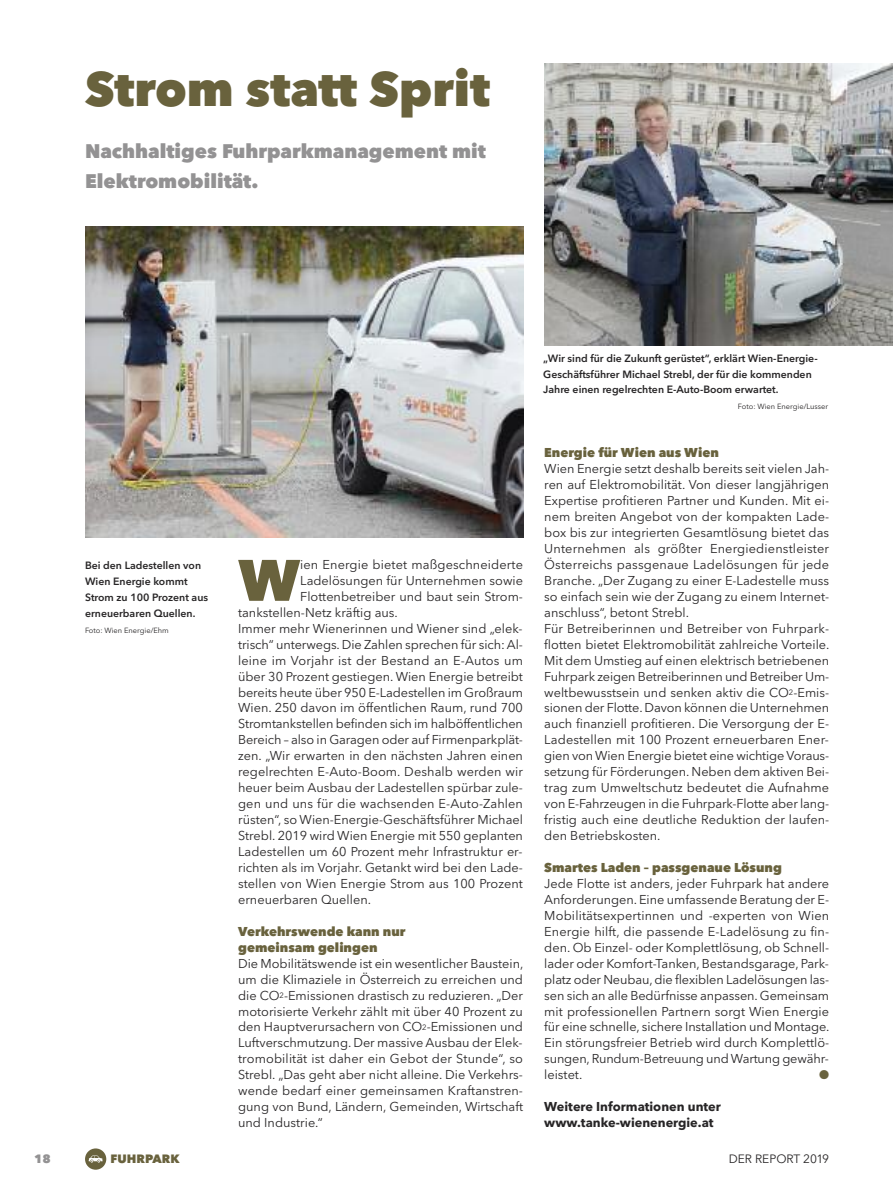
<style>
.page{position:relative;width:893px;height:1191px;background:#fff}
.page>*{position:absolute;margin:0;border:0;box-sizing:border-box;transform-origin:0 0}
.t1{font:800 57.75px "Avenir Next";color:#69623d}
.t2{font:800 48px "Avenir Next";color:#69623d}
.t3{font:800 19.5px/30px "Avenir Next";color:#939293}
.t4{font:12.75px/15.9px "Avenir Next";color:#272526;text-align:justify}
.t5{font:800 12.75px/15.9px "Avenir Next";color:#69623d}
.t6{font:700 12.75px/15.9px "Avenir Next";color:#272526}
.t7{font:12.75px "Zapf Dingbats ITC";color:#69623d}
.t8{font:12px "Avenir Next";color:#272526}
.t9{font:800 12px "Avenir Next";color:#69623d}
.t10{font:800 12px "Avenir Next";color:#939293}
.t11{font:600 10.5px/15.9px "Avenir Next";color:#272526}
.t12{font:7.5px "Avenir Next";color:#272526}
.s1{font-size:7.65px}
</style>
<div class="page">
<div style="left:85px;top:1148px;width:21px;height:21px;background:#69623d;border-radius:50%"></div>
<svg style="left:89px;top:1155px;width:14px;height:7px"></svg>
<img style="left:544px;top:64px;width:349px;height:281px">
<img style="left:85px;top:227px;width:438px;height:310px">
<h2 class="t2" style="left:85px;top:60px;width:407px">Strom statt Sprit</h2>
<h3 class="t3" style="left:85px;top:136px;width:403px">Nachhaltiges Fuhrparkmanagement mit<br>Elektromobilität.</h3>
<p class="t11" style="left:85px;top:557px;width:125px">Bei den Ladestellen von<br>Wien Energie kommt<br>Strom zu 100 Prozent aus erneuerbaren Quellen.</p>
<p class="t12" style="left:85px;top:624px;width:85px">Foto: Wien energie/ehm</p>
<h1 class="t1" style="left:238px;top:545px;width:64px">W</h1>
<p class="t4" style="left:300px;top:556px;width:224px">ien energie bietet maßgeschneiderte</p>
<p class="t4" style="left:300px;top:572px;width:224px">ladelösungen für Unternehmen sowie</p>
<p class="t4" style="left:300px;top:588px;width:224px">Flottenbetreiber und baut sein Strom-</p>
<p class="t4" style="left:238px;top:604px;width:161px">tankstellen-Netz kräftig aus.</p>
<p class="t4" style="left:238px;top:620px;width:286px">immer mehr Wienerinnen und Wiener sind „elek-</p>
<p class="t4" style="left:238px;top:636px;width:286px">trisch“ unterwegs. die Zahlen sprechen für sich: al-</p>
<p class="t4" style="left:238px;top:651px;width:286px">leine im Vorjahr ist der Bestand an e-autos um</p>
<p class="t4" style="left:238px;top:667px;width:286px">über 30 Prozent gestiegen. Wien energie betreibt</p>
<p class="t4" style="left:238px;top:683px;width:286px">bereits heute über 950 e-ladestellen im Großraum</p>
<p class="t4" style="left:238px;top:699px;width:286px">Wien. 250 davon im öffentlichen raum, rund 700</p>
<p class="t4" style="left:238px;top:715px;width:286px">Stromtankstellen befinden sich im halböffentlichen</p>
<p class="t4" style="left:238px;top:731px;width:286px">Bereich – also in Garagen oder auf Firmenparkplät-</p>
<p class="t4" style="left:238px;top:747px;width:286px">zen. „Wir erwarten in den nächsten Jahren einen</p>
<p class="t4" style="left:238px;top:763px;width:286px">regelrechten e-auto-Boom. deshalb werden wir</p>
<p class="t4" style="left:238px;top:779px;width:286px">heuer beim ausbau der ladestellen spürbar zule-</p>
<p class="t4" style="left:238px;top:795px;width:286px">gen und uns für die wachsenden e-auto-Zahlen</p>
<p class="t4" style="left:238px;top:811px;width:286px">rüsten“, so Wien-energie-Geschäftsführer Michael</p>
<p class="t4" style="left:238px;top:827px;width:286px">Strebl. 2019 wird Wien energie mit 550 geplanten</p>
<p class="t4" style="left:238px;top:843px;width:286px">ladestellen um 60 Prozent mehr infrastruktur er-</p>
<p class="t4" style="left:238px;top:859px;width:286px">richten als im Vorjahr. Getankt wird bei den lade-</p>
<p class="t4" style="left:238px;top:875px;width:286px">stellen von Wien energie Strom aus 100 Prozent</p>
<p class="t4" style="left:238px;top:891px;width:134px">erneuerbaren Quellen.</p>
<p class="t5" style="left:238px;top:923px;width:169px">Verkehrswende kann nur gemeinsam gelingen</p>
<p class="t4" style="left:238px;top:954px;width:287px">die Mobilitätswende ist ein wesentlicher Baustein, um die Klimaziele in Österreich zu erreichen und die Co<span class="s1">2</span>-emissionen drastisch zu reduzieren. „der motorisierte Verkehr zählt mit über 40 Prozent zu den Hauptverursachern von Co<span class="s1">2</span>-emissionen und luftverschmutzung. der massive ausbau der elek&shy;tromobilität ist daher ein Gebot der Stunde“, so Strebl. „das geht aber nicht alleine. die Verkehrs&shy;wende bedarf einer gemeinsamen Kraftanstren&shy;gung von Bund, ländern, Gemeinden, Wirtschaft und industrie.“</p>
<p class="t11" style="left:543px;top:350px;width:276px">„Wir sind für die Zukunft gerüstet“, erklärt Wien-Energie-<br>Geschäftsführer Michael Strebl, der für die kommenden<br>Jahre einen regelrechten E-Auto-Boom erwartet.</p>
<p class="t12" style="left:738px;top:400px;width:92px">Foto: Wien energie/lusser</p>
<p class="t5" style="left:544px;top:445px;width:176px">Energie für Wien aus Wien</p>
<p class="t4" style="left:544px;top:460px;width:287px;text-align:left">Wien energie setzt deshalb bereits seit vielen Jah&shy;ren auf elektromobilität. Von dieser langjährigen expertise profitieren Partner und Kunden. Mit ei&shy;nem breiten angebot von der kompakten lade&shy;box bis zur integrierten Gesamtlösung bietet das Unternehmen als größter energiedienstleister Österreichs passgenaue ladelösungen für jede Branche. „der Zugang zu einer e-ladestelle muss so einfach sein wie der Zugang zu einem internet&shy;anschluss“, betont Strebl.<br>Für Betreiberinnen und Betreiber von Fuhrpark&shy;flotten bietet elektromobilität zahlreiche Vorteile.<br>Mit dem Umstieg auf einen elektrisch betriebenen Fuhrpark zeigen Betreiberinnen und Betreiber Um&shy;weltbewusstsein und senken aktiv die Co<span class="s1">2</span>-emis&shy;sionen der Flotte. davon können die Unternehmen auch finanziell profitieren. die Versorgung der e&shy;ladestellen mit 100 Prozent erneuerbaren ener&shy;gien von Wien energie bietet eine wichtige Voraus&shy;setzung für Förderungen. Neben dem aktiven Bei&shy;trag zum Umweltschutz bedeutet die aufnahme von e-Fahrzeugen in die Fuhrpark-Flotte aber lang&shy;fristig auch eine deutliche reduktion der laufen&shy;den Betriebskosten.</p>
<p class="t5" style="left:544px;top:859px;width:239px">Smartes Laden – passgenaue Lösung</p>
<p class="t4" style="left:544px;top:875px;width:287px">Jede Flotte ist anders, jeder Fuhrpark hat andere anforderungen. eine umfassende Beratung der e-Mobilitätsexpertinnen und -experten von Wien energie hilft, die passende e-ladelösung zu fin&shy;den. ob einzel- oder Komplettlösung, ob Schnell&shy;lader oder Komfort-tanken, Bestandsgarage, Park&shy;platz oder Neubau, die flexiblen ladelösungen las&shy;sen sich an alle Bedürfnisse anpassen. Gemeinsam mit professionellen Partnern sorgt Wien energie für eine schnelle, sichere installation und Montage. ein störungsfreier Betrieb wird durch Komplettlö&shy;sungen, rundum-Betreuung und Wartung gewähr&shy;leistet.</p>
<p class="t7" style="left:819px;top:1067px;width:12px">●</p>
<p class="t6" style="left:544px;top:1098px;width:178px">Weitere Informationen unter www.tanke-wienenergie.at</p>
<p class="t10" style="left:34px;top:1151px;width:18px">18</p>
<p class="t9" style="left:111px;top:1151px;width:70px">FUHRPARK</p>
<p class="t8" style="left:729px;top:1149px;width:102px">der rePort 2019</p>
</div>
